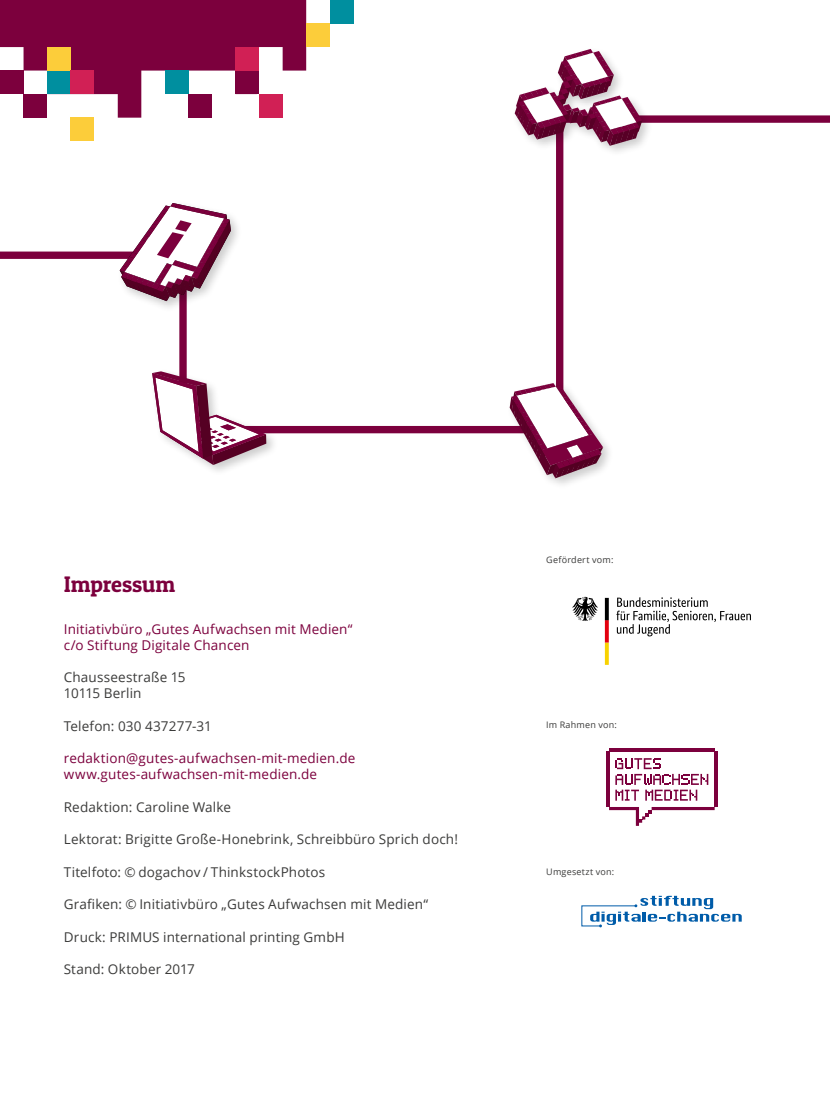
<style>
.page{position:relative;width:830px;height:1106px;background:#fff}
.page>*{position:absolute;margin:0;border:0;box-sizing:border-box;transform-origin:0 0}
.t1{font:22.5px "Patua One";letter-spacing:-.005em;color:#7c003d}
.t2{font:13.5px/16.2px "Open Sans";letter-spacing:.01em;color:#3b3b3a}
.t3{font:13.5px/16.2px "Open Sans";letter-spacing:.01em;color:#7c003d}
.t4{font:9px "Open Sans";letter-spacing:.025em;color:#3b3b3a}
</style>
<div class="page">
<svg style="left:616px;top:597px;width:134px;height:39px"></svg>
<svg style="left:572px;top:597px;width:25px;height:24px"></svg>
<svg style="left:604px;top:598px;width:4px;height:67px"></svg>
<hr style="left:605px;top:752px;width:3px;height:55px;background:#7c003d">
<hr style="left:714px;top:752px;width:3px;height:55px;background:#7c003d">
<hr style="left:608px;top:748px;width:106px;height:4px;background:#7c003d">
<svg style="left:615px;top:758px;width:93px;height:42px"></svg>
<svg style="left:609px;top:807px;width:105px;height:19px"></svg>
<svg style="left:581px;top:895px;width:160px;height:32px"></svg>
<svg style="left:0;top:115px;width:829px;height:319px"></svg>
<div style="left:148px;top:368px;width:130px;height:108px;background:#000;opacity:.2"></div>
<svg style="left:152px;top:371px;width:114px;height:94px"></svg>
<div style="left:506px;top:380px;width:108px;height:110px;background:#000;opacity:.2"></div>
<svg style="left:509px;top:383px;width:94px;height:95px"></svg>
<div style="left:511px;top:46px;width:142px;height:112px;background:#000;opacity:.2"></div>
<svg style="left:514px;top:49px;width:128px;height:97px"></svg>
<div style="left:116px;top:200px;width:127px;height:113px;background:#000;opacity:.2"></div>
<svg style="left:120px;top:203px;width:111px;height:98px"></svg>
<svg style="left:0;top:0;width:306px;height:118px"></svg>
<div style="left:165px;top:71px;width:23px;height:23px;background:#008f9f"></div>
<div style="left:235px;top:71px;width:24px;height:23px;background:#7c003d"></div>
<div style="left:235px;top:47px;width:24px;height:24px;background:#d12055"></div>
<div style="left:306px;top:23px;width:23px;height:24px;background:#fccd3a"></div>
<div style="left:329px;top:0;width:24px;height:23px;background:#008f9f"></div>
<div style="left:188px;top:94px;width:24px;height:24px;background:#7c003d"></div>
<div style="left:259px;top:94px;width:23px;height:24px;background:#d12055"></div>
<div style="left:47px;top:71px;width:24px;height:23px;background:#008f9f"></div>
<div style="left:47px;top:47px;width:24px;height:24px;background:#fccd3a"></div>
<div style="left:71px;top:71px;width:23px;height:23px;background:#d12055"></div>
<div style="left:0;top:71px;width:24px;height:23px;background:#7c003d"></div>
<div style="left:24px;top:94px;width:23px;height:24px;background:#7c003d"></div>
<div style="left:71px;top:118px;width:23px;height:23px;background:#fccd3a"></div>
<h1 class="t1" style="left:64px;top:570px;width:113px">Impressum</h1>
<p class="t3" style="left:64px;top:620px;width:290px">Initiativbüro „Gutes Aufwachsen mit Medien“ c/o Stiftung Digitale Chancen</p>
<p class="t2" style="left:64px;top:669px;width:123px">Chausseestraße 15<br>10115 Berlin</p>
<p class="t2" style="left:64px;top:717px;width:149px">Telefon: 030 437277-31</p>
<p class="t3" style="left:64px;top:750px;width:293px">redaktion@gutes-aufwachsen-mit-medien.de www.gutes-aufwachsen-mit-medien.de</p>
<p class="t2" style="left:64px;top:798px;width:168px">Redaktion: Caroline Walke</p>
<p class="t2" style="left:64px;top:831px;width:395px">Lektorat: Brigitte Große-Honebrink, Schreibbüro Sprich doch!</p>
<p class="t2" style="left:64px;top:863px;width:263px">Titelfoto: © dogachov / ThinkstockPhotos</p>
<p class="t2" style="left:64px;top:895px;width:366px">Grafiken: © Initiativbüro „Gutes Aufwachsen mit Medien“</p>
<p class="t2" style="left:64px;top:928px;width:282px">Druck: PRIMUS international printing GmbH</p>
<p class="t2" style="left:64px;top:960px;width:133px">Stand: Oktober 2017</p>
<p class="t4" style="left:546px;top:554px;width:69px">Gefördert vom:</p>
<p class="t4" style="left:546px;top:718px;width:72px">Im Rahmen von:</p>
<p class="t4" style="left:546px;top:865px;width:69px">Umgesetzt von:</p>
</div>
